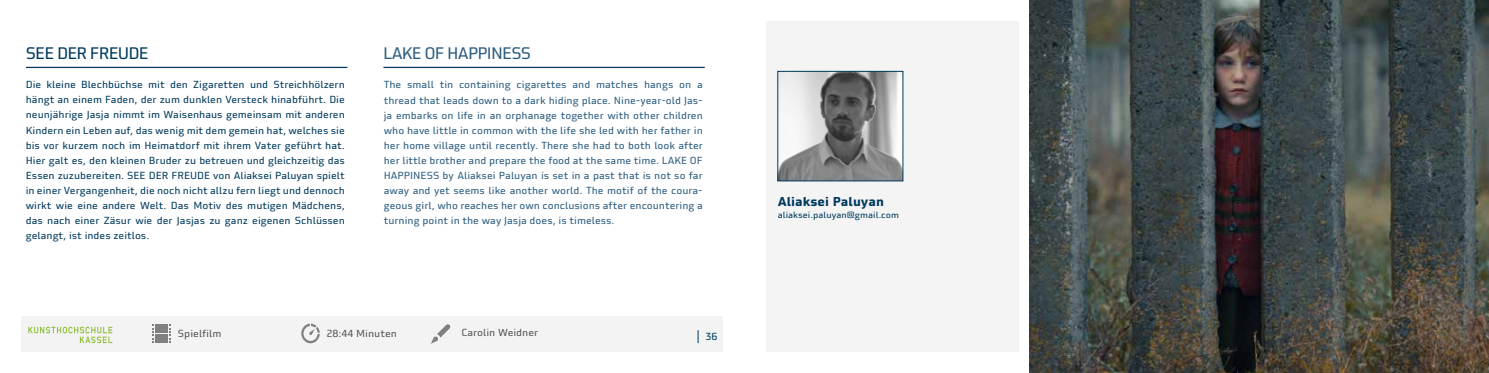
<style>
.page{position:relative;width:1489px;height:373px;background:#fff}
.page>*{position:absolute;margin:0;border:0;box-sizing:border-box;transform-origin:0 0}
.t1{font:16.25px "Utility Pro";letter-spacing:-.05em;color:#2c5d80}
.t2{font:16.25px "Utility Pro";letter-spacing:-.05em;color:#003a5d}
.t3{font:700 12.5px "Utility Pro";color:#003a5d}
.t4{font:10px/15px "Utility Pro";color:#003a5d;text-align:justify}
.t5{font:10px/15px "Utility Pro";color:#2c5d80;text-align:justify}
.t6{font:10px "Utility Pro";color:#575756}
.t7{font:8.75px "Utility Pro";color:#003a5d}
</style>
<div class="page">
<div style="left:765px;top:21px;width:253px;height:330px;background:#f4f4f4"></div>
<div style="left:21px;top:316px;width:702px;height:35px;background:#f3f3f3"></div>
<hr style="left:26px;top:67px;width:321px;height:1px;background:#003a5d">
<hr style="left:383px;top:67px;width:321px;height:1px;background:#003a5d">
<svg style="left:697px;top:330px;width:1px;height:12px"></svg>
<svg style="left:28px;top:326px;width:84px;height:16px"></svg>
<img style="left:1029px;top:0;width:459px;height:372px">
<img style="left:779px;top:73px;width:122px;height:106px">
<div style="left:777px;top:71px;width:126px;height:110px;border:1px solid #003a5d"></div>
<svg style="left:301px;top:323px;width:19px;height:19px"></svg>
<svg style="left:431px;top:324px;width:19px;height:19px"></svg>
<div style="left:156px;top:324px;width:12px;height:8px;background:#808080"></div>
<div style="left:156px;top:334px;width:12px;height:8px;background:#808080"></div>
<svg style="left:152px;top:324px;width:2px;height:18px"></svg>
<svg style="left:169px;top:324px;width:2px;height:18px"></svg>
<h1 class="t2" style="left:26px;top:43px;width:124px">SEE DER FREUDE</h1>
<h1 class="t1" style="left:383px;top:43px;width:149px">LAKE OF HAPPINESS</h1>
<p class="t4" style="left:26px;top:77px;width:320px">Die kleine Blechbüchse mit den Zigaretten und Streichhölzern hängt an einem Faden, der zum dunklen Versteck hinabführt. Die neunjährige Jasja nimmt im Waisenhaus gemeinsam mit anderen Kindern ein Leben auf, das wenig mit dem gemein hat, welches sie bis vor kurzem noch im Heimatdorf mit ihrem Vater geführt hat.<br>Hier galt es, den kleinen Bruder zu betreuen und gleichzeitig das Essen zuzubereiten. SEE DER FREUDE von Aliaksei Paluyan spielt in einer Vergangenheit, die noch nicht allzu fern liegt und dennoch wirkt wie eine andere Welt. Das Motiv des mutigen Mädchens, das nach einer Zäsur wie der Jasjas zu ganz eigenen Schlüssen gelangt, ist indes zeitlos.</p>
<p class="t5" style="left:384px;top:77px;width:320px">The small tin containing cigarettes and matches hangs on a thread that leads down to a dark hiding place. Nine-year-old Jas&shy;ja embarks on life in an orphanage together with other children who have little in common with the life she led with her father in her home village until recently. There she had to both look after her little brother and prepare the food at the same time. LAKE OF HAPPINESS by Aliaksei Paluyan is set in a past that is not so far away and yet seems like another world. The motif of the coura&shy;geous girl, who reaches her own conclusions after encountering a turning point in the way Jasja does, is timeless.</p>
<p class="t6" style="left:178px;top:327px;width:45px">Spielfilm</p>
<p class="t6" style="left:327px;top:326px;width:72px">28:44 Minuten</p>
<p class="t6" style="left:461px;top:326px;width:78px">Carolin Weidner</p>
<p class="t4" style="left:705px;top:328px;width:13px">36</p>
<p class="t3" style="left:777px;top:193px;width:108px">Aliaksei Paluyan</p>
<p class="t7" style="left:777px;top:209px;width:123px">aliaksei.paluyan@gmail.com</p>
</div>
